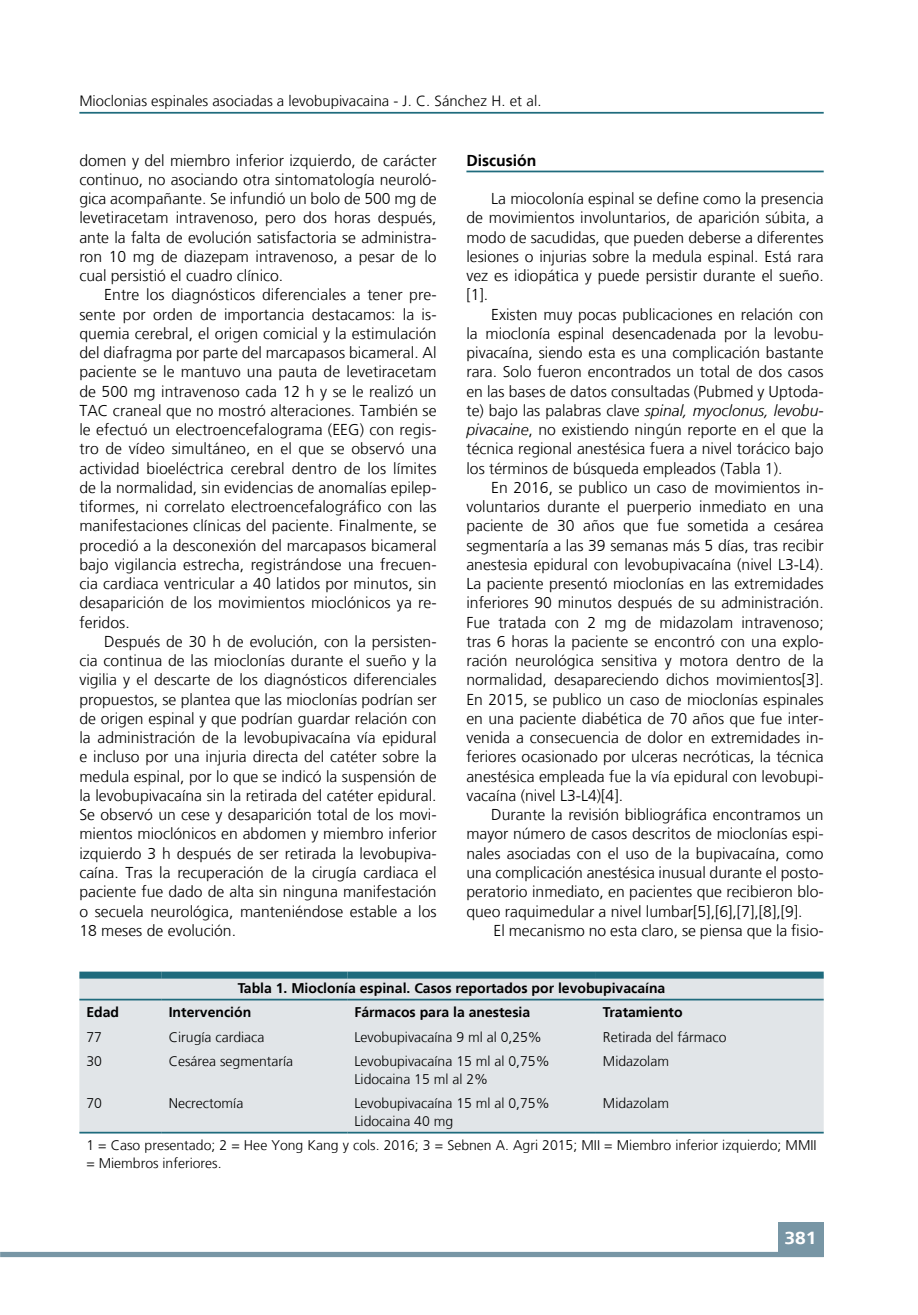
<style>
.page{position:relative;width:918px;height:1315px;background:#fff}
.page>*{position:absolute;margin:0;border:0;box-sizing:border-box;transform-origin:0 0}
.t1{font:700 17.5px "Frutiger LT";color:#fff;scale:1.1 1}
.t2{font:300 15.75px/19.2px "Frutiger LT";color:#000;text-align:justify}
.t3{font:700 15.75px "Frutiger LT";color:#000}
.t4{font:300 14.88px "Frutiger LT";color:#000}
.t5{font:300 14px/17.5px "Frutiger LT";color:#000}
.t6{font:700 14px "Frutiger LT";color:#000}
.s1{font-style:italic}
</style>
<div class="page">
<hr style="left:79px;top:112px;width:744px;height:2px;background:#1f6b7d">
<div style="left:778px;top:1222px;width:45px;height:34px;background:#7896a5"></div>
<div style="left:0;top:1251px;width:823px;height:6px;background:#7896a5"></div>
<hr style="left:466px;top:171px;width:357px;height:1px;background:#1f6b7d">
<div style="left:79px;top:978px;width:744px;height:153px;background:#e1e5e8"></div>
<div style="left:79px;top:971px;width:83px;height:7px;background:#1f6b7d"></div>
<div style="left:162px;top:971px;width:185px;height:7px;background:#1f6b7d"></div>
<div style="left:347px;top:971px;width:249px;height:7px;background:#1f6b7d"></div>
<div style="left:596px;top:971px;width:227px;height:7px;background:#1f6b7d"></div>
<hr style="left:79px;top:998px;width:83px;height:2px;background:#1f6b7d">
<hr style="left:162px;top:998px;width:185px;height:2px;background:#1f6b7d">
<hr style="left:347px;top:998px;width:249px;height:2px;background:#1f6b7d">
<hr style="left:596px;top:998px;width:227px;height:2px;background:#1f6b7d">
<hr style="left:79px;top:1131px;width:83px;height:2px;background:#1f6b7d">
<hr style="left:162px;top:1131px;width:185px;height:2px;background:#1f6b7d">
<hr style="left:347px;top:1131px;width:249px;height:2px;background:#1f6b7d">
<hr style="left:596px;top:1131px;width:227px;height:2px;background:#1f6b7d">
<p class="t4" style="left:79px;top:92px;width:464px">Mioclonias espinales asociadas a levobupivacaina - J. C. Sánchez H. et al.</p>
<p class="t2" style="left:79px;top:151px;width:359px">domen y del miembro inferior izquierdo, de carácter continuo, no asociando otra sintomatología neuroló&shy;gica acompañante. Se infundió un bolo de 500 mg de levetiracetam intravenoso, pero dos horas después, ante la falta de evolución satisfactoria se administra&shy;ron 10 mg de diazepam intravenoso, a pesar de lo cual persistió el cuadro clínico.</p>
<p class="t2" style="left:79px;top:285px;width:359px;text-indent:25px">Entre los diagnósticos diferenciales a tener pre&shy;sente por orden de importancia destacamos: la is&shy;quemia cerebral, el origen comicial y la estimulación del diafragma por parte del marcapasos bicameral. Al paciente se le mantuvo una pauta de levetiracetam de 500 mg intravenoso cada 12 h y se le realizó un TAC craneal que no mostró alteraciones. También se le efectuó un electroencefalograma (EEG) con regis&shy;tro de vídeo simultáneo, en el que se observó una actividad bioeléctrica cerebral dentro de los límites de la normalidad, sin evidencias de anomalías epilep&shy;tiformes, ni correlato electroencefalográfico con las manifestaciones clínicas del paciente. Finalmente, se procedió a la desconexión del marcapasos bicameral bajo vigilancia estrecha, registrándose una frecuen&shy;cia cardiaca ventricular a 40 latidos por minutos, sin desaparición de los movimientos mioclónicos ya re&shy;feridos.</p>
<p class="t2" style="left:79px;top:632px;width:359px;text-indent:25px">Después de 30 h de evolución, con la persisten&shy;cia continua de las mioclonías durante el sueño y la vigilia y el descarte de los diagnósticos diferenciales propuestos, se plantea que las mioclonías podrían ser de origen espinal y que podrían guardar relación con la administración de la levobupivacaína vía epidural e incluso por una injuria directa del catéter sobre la medula espinal, por lo que se indicó la suspensión de la levobupivacaína sin la retirada del catéter epidural.<br>Se observó un cese y desaparición total de los movi&shy;mientos mioclónicos en abdomen y miembro inferior izquierdo 3 h después de ser retirada la levobupiva&shy;caína. Tras la recuperación de la cirugía cardiaca el paciente fue dado de alta sin ninguna manifestación o secuela neurológica, manteniéndose estable a los 18 meses de evolución.</p>
<p class="t3" style="left:466px;top:151px;width:71px">Discusión</p>
<p class="t2" style="left:466px;top:189px;width:359px;text-indent:25px">La miocolonía espinal se define como la presencia de movimientos involuntarios, de aparición súbita, a modo de sacudidas, que pueden deberse a diferentes lesiones o injurias sobre la medula espinal. Está rara vez es idiopática y puede persistir durante el sueño. [1].</p>
<p class="t2" style="left:466px;top:305px;width:359px;text-indent:25px">Existen muy pocas publicaciones en relación con la mioclonía espinal desencadenada por la levobu&shy;pivacaína, siendo esta es una complicación bastante rara. Solo fueron encontrados un total de dos casos en las bases de datos consultadas (Pubmed y Uptoda&shy;te) bajo las palabras clave <span class="s1">spinal, myoclonus, levobu&shy;pivacaine</span>, no existiendo ningún reporte en el que la técnica regional anestésica fuera a nivel torácico bajo los términos de búsqueda empleados (Tabla 1).</p>
<p class="t2" style="left:466px;top:478px;width:359px;text-indent:25px">En 2016, se publico un caso de movimientos in&shy;voluntarios durante el puerperio inmediato en una paciente de 30 años que fue sometida a cesárea segmentaría a las 39 semanas más 5 días, tras recibir anestesia epidural con levobupivacaína (nivel L3-L4).<br>La paciente presentó mioclonías en las extremidades inferiores 90 minutos después de su administración.<br>Fue tratada con 2 mg de midazolam intravenoso; tras 6 horas la paciente se encontró con una explo&shy;ración neurológica sensitiva y motora dentro de la normalidad, desapareciendo dichos movimientos[3].<br>En 2015, se publico un caso de mioclonías espinales en una paciente diabética de 70 años que fue inter&shy;venida a consecuencia de dolor en extremidades in&shy;feriores ocasionado por ulceras necróticas, la técnica anestésica empleada fue la vía epidural con levobupi&shy;vacaína (nivel L3-L4)[4].</p>
<p class="t2" style="left:466px;top:805px;width:359px;text-indent:25px">Durante la revisión bibliográfica encontramos un mayor número de casos descritos de mioclonías espi&shy;nales asociadas con el uso de la bupivacaína, como una complicación anestésica inusual durante el posto&shy;peratorio inmediato, en pacientes que recibieron blo&shy;queo raquimedular a nivel lumbar[5],[6],[7],[8],[9].</p>
<p class="t2" style="left:493px;top:921px;width:332px">El mecanismo no esta claro, se piensa que la fisio-</p>
<p class="t6" style="left:238px;top:979px;width:429px">Tabla 1. Mioclonía espinal. Casos reportados por levobupivacaína</p>
<p class="t6" style="left:86px;top:1004px;width:34px">Edad</p>
<p class="t6" style="left:169px;top:1004px;width:84px">Intervención</p>
<p class="t6" style="left:354px;top:1004px;width:177px">Fármacos para la anestesia</p>
<p class="t6" style="left:603px;top:1004px;width:81px">Tratamiento</p>
<p class="t5" style="left:86px;top:1028px;width:17px">77</p>
<p class="t5" style="left:169px;top:1028px;width:97px">Cirugía cardiaca</p>
<p class="t5" style="left:354px;top:1028px;width:189px">Levobupivacaína 9 ml al 0,25%</p>
<p class="t5" style="left:603px;top:1028px;width:125px">Retirada del fármaco</p>
<p class="t5" style="left:86px;top:1052px;width:17px">30</p>
<p class="t5" style="left:169px;top:1052px;width:126px">Cesárea segmentaría</p>
<p class="t5" style="left:354px;top:1052px;width:197px">Levobupivacaína 15 ml al 0,75%<br>Lidocaina 15 ml al 2%</p>
<p class="t5" style="left:603px;top:1052px;width:68px">Midazolam</p>
<p class="t5" style="left:86px;top:1094px;width:17px">70</p>
<p class="t5" style="left:169px;top:1094px;width:76px">Necrectomía</p>
<p class="t5" style="left:354px;top:1094px;width:197px">Levobupivacaína 15 ml al 0,75%<br>Lidocaina 40 mg</p>
<p class="t5" style="left:603px;top:1094px;width:68px">Midazolam</p>
<p class="t5" style="left:86px;top:1136px;width:732px">1 = Caso presentado; 2 = Hee Yong Kang y cols. 2016; 3 = Sebnen A. Agri 2015; MII = Miembro inferior izquierdo; MMII = Miembros inferiores.</p>
<p class="t1" style="left:784px;top:1227px;width:31px">381</p>
</div>
